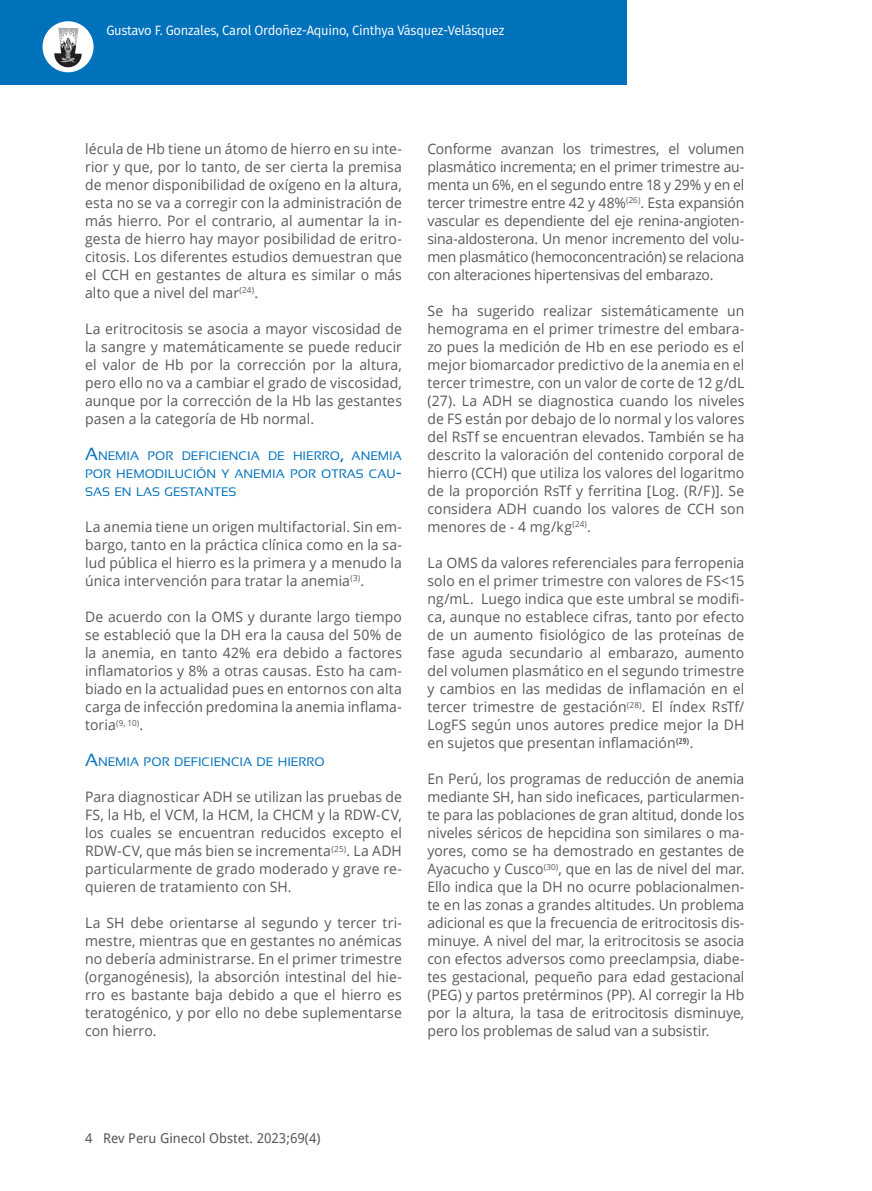
<style>
.page{position:relative;width:872px;height:1191px;background:#fff}
.page>*{position:absolute;margin:0;border:0;box-sizing:border-box;transform-origin:0 0}
.t1{font:14.4px/18px "Open Sans";letter-spacing:.005em;color:#57585a;text-align:justify}
.t2{font:13.5px "Fira Sans";letter-spacing:-.02em;color:#fff;scale:.96 1}
.t3{font:13.5px "Droid Sans";color:#57585a}
.t4{font:12.3px/18px "Sansation";color:#0072bc;text-align:justify}
.s1{font-size:17.7px}
</style>
<div class="page">
<div style="left:0;top:0;width:626px;height:85px;background:#0072bc"></div>
<div style="left:43px;top:21px;width:51px;height:51px;background:#fff;border-radius:50%"></div>
<svg style="left:54px;top:28px;width:28px;height:40px"></svg>
<p class="t2" style="left:106px;top:20px;width:416px">Gustavo F. Gonzales, Carol Ordoñez-Aquino, Cinthya Vásquez-Velásquez</p>
<p class="t1" style="left:85px;top:139px;width:318px">lécula de Hb tiene un átomo de hierro en su inte&shy;rior y que, por lo tanto, de ser cierta la premisa de menor disponibilidad de oxígeno en la altura, esta no se va a corregir con la administración de más hierro. Por el contrario, al aumentar la in&shy;gesta de hierro hay mayor posibilidad de eritro&shy;citosis. Los diferentes estudios demuestran que el CCH en gestantes de altura es similar o más alto que a nivel del mar<sup>(24)</sup>.</p>
<p class="t1" style="left:85px;top:319px;width:318px">La eritrocitosis se asocia a mayor viscosidad de la sangre y matemáticamente se puede reducir el valor de Hb por la corrección por la altura, pero ello no va a cambiar el grado de viscosidad, aunque por la corrección de la Hb las gestantes pasen a la categoría de Hb normal.</p>
<p class="t4" style="left:85px;top:447px;width:318px"><span class="s1">A</span>NEMIA POR DEFICIENCIA DE HIERRO<span class="s1">,</span> ANEMIA POR HEMODILUCIÓN Y ANEMIA POR OTRAS CAU<span class="s1">-</span>SAS EN LAS GESTANTES</p>
<p class="t1" style="left:85px;top:517px;width:318px">La anemia tiene un origen multifactorial. Sin em&shy;bargo, tanto en la práctica clínica como en la sa&shy;lud pública el hierro es la primera y a menudo la única intervención para tratar la anemia<sup>(3)</sup>.</p>
<p class="t1" style="left:85px;top:607px;width:318px">De acuerdo con la OMS y durante largo tiempo se estableció que la DH era la causa del 50% de la anemia, en tanto 42% era debido a factores inflamatorios y 8% a otras causas. Esto ha cam&shy;biado en la actualidad pues en entornos con alta carga de infección predomina la anemia inflama&shy;toria<sup>(9,</sup> <sup>10)</sup>.</p>
<p class="t4" style="left:85px;top:753px;width:241px"><span class="s1">A</span>NEMIA POR DEFICIENCIA DE HIERRO</p>
<p class="t1" style="left:85px;top:787px;width:318px">Para diagnosticar ADH se utilizan las pruebas de FS, la Hb, el VCM, la HCM, la CHCM y la RDW-CV, los cuales se encuentran reducidos excepto el RDW-CV, que más bien se incrementa<sup>(25)</sup>. La ADH particularmente de grado moderado y grave re&shy;quieren de tratamiento con SH.</p>
<p class="t1" style="left:85px;top:913px;width:318px">La SH debe orientarse al segundo y tercer tri&shy;mestre, mientras que en gestantes no anémicas no debería administrarse. En el primer trimestre (organogénesis), la absorción intestinal del hie&shy;rro es bastante baja debido a que el hierro es teratogénico, y por ello no debe suplementarse con hierro.</p>
<p class="t1" style="left:427px;top:139px;width:318px">Conforme avanzan los trimestres, el volumen plasmático incrementa; en el primer trimestre au&shy;menta un 6%, en el segundo entre 18 y 29% y en el tercer trimestre entre 42 y 48%<sup>(26)</sup>. Esta expansión vascular es dependiente del eje renina-angioten&shy;sina-aldosterona. Un menor incremento del volu&shy;men plasmático (hemoconcentración) se relaciona con alteraciones hipertensivas del embarazo.</p>
<p class="t1" style="left:427px;top:301px;width:318px">Se ha sugerido realizar sistemáticamente un hemograma en el primer trimestre del embara&shy;zo pues la medición de Hb en ese periodo es el mejor biomarcador predictivo de la anemia en el tercer trimestre, con un valor de corte de 12 g/dL (27). La ADH se diagnostica cuando los niveles de FS están por debajo de lo normal y los valores del RsTf se encuentran elevados. También se ha descrito la valoración del contenido corporal de hierro (CCH) que utiliza los valores del logaritmo de la proporción RsTf y ferritina [Log. (R/F)]. Se considera ADH cuando los valores de CCH son menores de - 4 mg/kg<sup>(24)</sup>.</p>
<p class="t1" style="left:427px;top:553px;width:318px">La OMS da valores referenciales para ferropenia solo en el primer trimestre con valores de FS&lt;15 ng/mL. Luego indica que este umbral se modifi&shy;ca, aunque no establece cifras, tanto por efecto de un aumento fisiológico de las proteínas de fase aguda secundario al embarazo, aumento del volumen plasmático en el segundo trimestre y cambios en las medidas de inflamación en el tercer trimestre de gestación<sup>(28)</sup>. El índex RsTf/ LogFS según unos autores predice mejor la DH en sujetos que presentan inflamación<sup>(29)</sup>.</p>
<p class="t1" style="left:427px;top:769px;width:318px">En Perú, los programas de reducción de anemia mediante SH, han sido ineficaces, particularmen&shy;te para las poblaciones de gran altitud, donde los niveles séricos de hepcidina son similares o ma&shy;yores, como se ha demostrado en gestantes de Ayacucho y Cusco<sup>(30)</sup>, que en las de nivel del mar.<br>Ello indica que la DH no ocurre poblacionalmen&shy;te en las zonas a grandes altitudes. Un problema adicional es que la frecuencia de eritrocitosis dis&shy;minuye. A nivel del mar, la eritrocitosis se asocia con efectos adversos como preeclampsia, diabe&shy;tes gestacional, pequeño para edad gestacional (PEG) y partos pretérminos (PP). Al corregir la Hb por la altura, la tasa de eritrocitosis disminuye, pero los problemas de salud van a subsistir.</p>
<p class="t3" style="left:85px;top:1128px;width:237px">4 Rev Peru Ginecol Obstet. 2023;69(4)</p>
</div>
